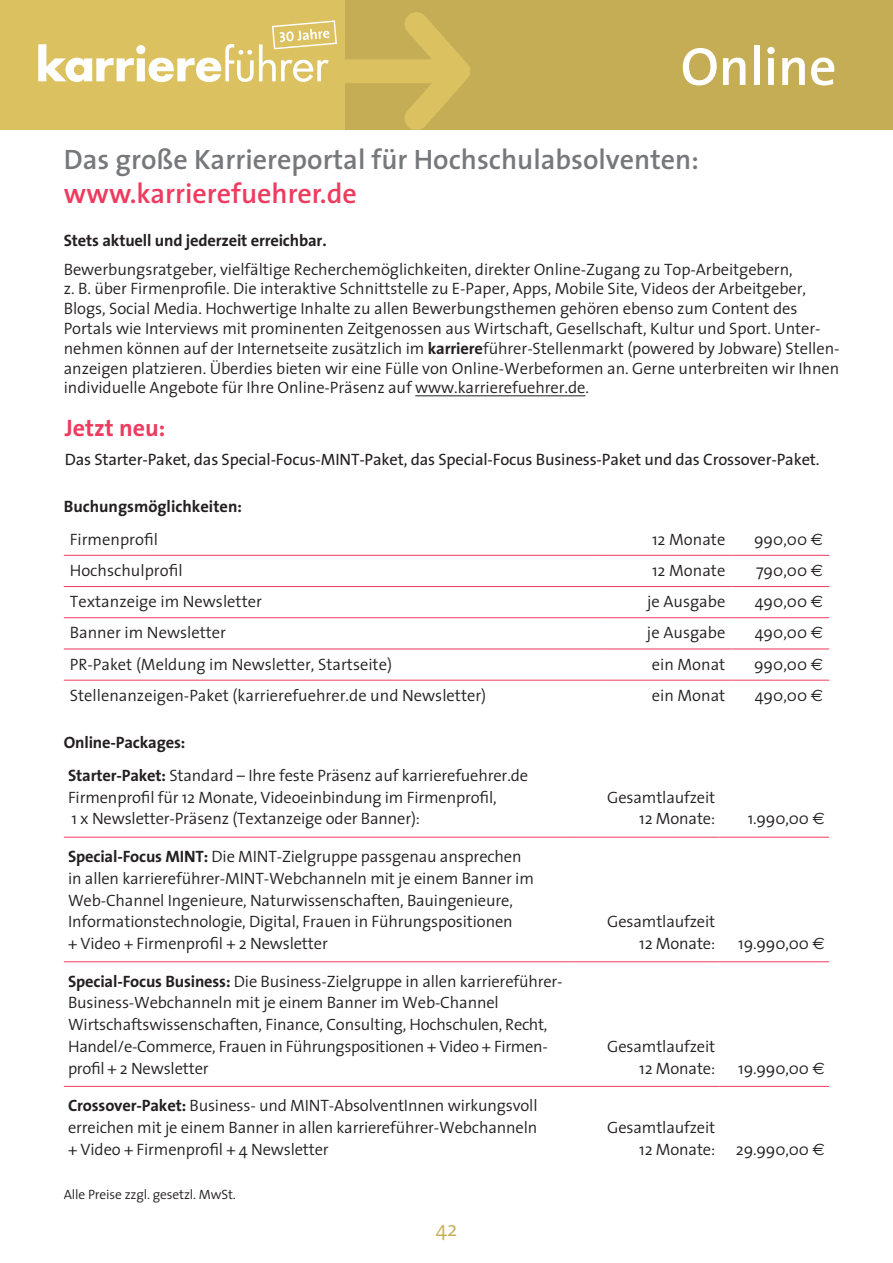
<style>
.page{position:relative;width:893px;height:1263px;background:#fff}
.page>*{position:absolute;margin:0;border:0;box-sizing:border-box;transform-origin:0 0}
.t1{font:600 54px "The Sans";color:#fff}
.t2{font:600 28.2px "The Sans";color:#76787b}
.t3{font:600 28.2px "The Sans";color:#ee3b60}
.t4{font:700 24px "The Sans";color:#ee3b60}
.t5{font:300 21px "The Sans";color:#c5ad56}
.t6{font:300 16.5px/21.8px "The Sans";letter-spacing:-.005em;color:#231f20}
.t7{font:16.5px "The Sans";letter-spacing:-.01em;color:#231f20}
.t8{font:700 16.5px "The Sans";letter-spacing:-.01em;color:#231f20}
.t9{font:300 13.5px "The Sans";letter-spacing:-.01em;color:#231f20}
.s1{font-weight:700}
.s2{font-family:"Euro Sans";font-weight:400}
</style>
<div class="page">
<hr style="left:415px;top:396px;width:170px;height:1px;background:#231f20">
<hr style="left:64px;top:555px;width:541px;height:1px;background:#ee3b60">
<hr style="left:605px;top:555px;width:126px;height:1px;background:#ee3b60">
<hr style="left:731px;top:555px;width:98px;height:1px;background:#ee3b60">
<hr style="left:64px;top:586px;width:541px;height:1px;background:#ee3b60">
<hr style="left:605px;top:586px;width:126px;height:1px;background:#ee3b60">
<hr style="left:731px;top:586px;width:98px;height:1px;background:#ee3b60">
<hr style="left:64px;top:617px;width:541px;height:1px;background:#ee3b60">
<hr style="left:605px;top:617px;width:126px;height:1px;background:#ee3b60">
<hr style="left:731px;top:617px;width:98px;height:1px;background:#ee3b60">
<hr style="left:64px;top:649px;width:541px;height:1px;background:#ee3b60">
<hr style="left:605px;top:649px;width:126px;height:1px;background:#ee3b60">
<hr style="left:731px;top:649px;width:98px;height:1px;background:#ee3b60">
<hr style="left:64px;top:680px;width:541px;height:1px;background:#ee3b60">
<hr style="left:605px;top:680px;width:126px;height:1px;background:#ee3b60">
<hr style="left:731px;top:680px;width:98px;height:1px;background:#ee3b60">
<div style="left:344px;top:0;width:549px;height:130px;background:#c5ad56"></div>
<img style="left:344px;top:12px;width:126px;height:117px">
<div style="left:0;top:0;width:344px;height:130px;background:#dcc161"></div>
<svg style="left:38px;top:20px;width:299px;height:62px"></svg>
<hr style="left:64px;top:837px;width:510px;height:1px;background:#ee3b60">
<hr style="left:574px;top:837px;width:145px;height:1px;background:#ee3b60">
<hr style="left:719px;top:837px;width:110px;height:1px;background:#ee3b60">
<hr style="left:64px;top:961px;width:510px;height:1px;background:#ee3b60">
<hr style="left:574px;top:961px;width:145px;height:1px;background:#ee3b60">
<hr style="left:719px;top:961px;width:110px;height:1px;background:#ee3b60">
<hr style="left:64px;top:1086px;width:510px;height:1px;background:#ee3b60">
<hr style="left:574px;top:1086px;width:145px;height:1px;background:#ee3b60">
<hr style="left:719px;top:1086px;width:110px;height:1px;background:#ee3b60">
<h1 class="t1" style="left:681px;top:22px;width:157px">Online</h1>
<h2 class="t2" style="left:64px;top:136px;width:637px">Das große Karriereportal für Hochschulabsolventen:</h2>
<h2 class="t3" style="left:64px;top:169px;width:295px">www.karrierefuehrer.de</h2>
<p class="t8" style="left:64px;top:227px;width:264px">Stets aktuell und jederzeit erreichbar.</p>
<p class="t6" style="left:64px;top:259px;width:777px;line-height:19.8px">Bewerbungsratgeber, vielfältige Recherchemöglichkeiten, direkter Online-Zugang zu Top-Arbeitgebern,<br>z. B. über Firmenprofile. Die interaktive Schnittstelle zu E-Paper, Apps, Mobile Site, Videos der Arbeitgeber, Blogs, Social Media. Hochwertige Inhalte zu allen Bewerbungsthemen gehören ebenso zum Content des Portals wie Interviews mit prominenten Zeitgenossen aus Wirtschaft, Gesellschaft, Kultur und Sport. Unter&shy;nehmen können auf der Internetseite zusätzlich im <span class="s1">karriere</span>führer-Stellenmarkt (powered by Jobware) Stellen&shy;anzeigen platzieren. Überdies bieten wir eine Fülle von Online-Werbeformen an. Gerne unterbreiten wir Ihnen individuelle Angebote für Ihre Online-Präsenz auf www.karrierefuehrer.de.</p>
<h3 class="t4" style="left:65px;top:408px;width:102px">Jetzt neu:</h3>
<p class="t7" style="left:65px;top:445px;width:756px">Das Starter-Paket, das Special-Focus-MINT-Paket, das Special-Focus Business-Paket und das Crossover-Paket.</p>
<p class="t8" style="left:64px;top:493px;width:180px">Buchungsmöglichkeiten:</p>
<p class="t6" style="left:70px;top:528px;width:90px">Firmenprofil</p>
<p class="t6" style="left:652px;top:528px;width:75px">12 Monate</p>
<p class="t6" style="left:754px;top:528px;width:71px">990,00 <span class="s2">E</span></p>
<p class="t6" style="left:70px;top:559px;width:114px">Hochschulprofil</p>
<p class="t6" style="left:652px;top:559px;width:75px">12 Monate</p>
<p class="t6" style="left:756px;top:559px;width:69px">790,00 <span class="s2">E</span></p>
<p class="t6" style="left:70px;top:590px;width:194px">Textanzeige im Newsletter</p>
<p class="t6" style="left:647px;top:590px;width:80px">je Ausgabe</p>
<p class="t6" style="left:755px;top:590px;width:70px">490,00 <span class="s2">E</span></p>
<p class="t6" style="left:70px;top:621px;width:158px">Banner im Newsletter</p>
<p class="t6" style="left:647px;top:621px;width:80px">je Ausgabe</p>
<p class="t6" style="left:755px;top:621px;width:70px">490,00 <span class="s2">E</span></p>
<p class="t6" style="left:70px;top:652px;width:324px">PR-Paket (Meldung im Newsletter, Startseite)</p>
<p class="t6" style="left:652px;top:652px;width:75px">ein Monat</p>
<p class="t6" style="left:754px;top:652px;width:71px">990,00 <span class="s2">E</span></p>
<p class="t6" style="left:70px;top:684px;width:418px">Stellenanzeigen-Paket (karrierefuehrer.de und Newsletter)</p>
<p class="t6" style="left:652px;top:684px;width:75px">ein Monat</p>
<p class="t6" style="left:755px;top:684px;width:70px">490,00 <span class="s2">E</span></p>
<p class="t6" style="left:64px;top:725px;width:466px;line-height:33.3px"><span class="s1">Online-Packages:<br>Starter-Paket:</span> Standard – Ihre feste Präsenz auf karrierefuehrer.de</p>
<p class="t6" style="left:68px;top:786px;width:430px">Firmenprofil für 12 Monate, Videoeinbindung im Firmenprofil,<br>1 x Newsletter-Präsenz (Textanzeige oder Banner):</p>
<p class="t6" style="left:607px;top:786px;width:109px;text-align:right">Gesamtlaufzeit<br>12 Monate:</p>
<p class="t6" style="left:68px;top:845px;width:467px"><span class="s1">Special-Focus MINT:</span> Die MINT-Zielgruppe passgenau ansprechen in allen karriereführer-MINT-Webchanneln mit je einem Banner im Web-Channel Ingenieure, Naturwissenschaften, Bauingenieure, Informationstechnologie, Digital, Frauen in Führungspositionen<br>+ Video + Firmenprofil + 2 Newsletter</p>
<p class="t6" style="left:68px;top:970px;width:496px"><span class="s1">Special-Focus Business:</span> Die Business-Zielgruppe in allen karriereführer-Business-Webchanneln mit je einem Banner im Web-Channel Wirtschaftswissenschaften, Finance, Consulting, Hochschulen, Recht, Handel/e-Commerce, Frauen in Führungspositionen + Video + Firmen&shy;profil + 2 Newsletter</p>
<p class="t6" style="left:68px;top:1094px;width:471px;text-align:justify"><span class="s1">Crossover-Paket:</span> Business- und MINT-AbsolventInnen wirkungsvoll erreichen mit je einem Banner in allen karriereführer-Webchanneln + Video + Firmenprofil + 4 Newsletter</p>
<p class="t9" style="left:64px;top:1183px;width:174px">Alle Preise zzgl. gesetzl. MwSt.</p>
<p class="t5" style="left:436px;top:1211px;width:23px">42</p>
<p class="t6" style="left:607px;top:910px;width:109px;text-align:right">Gesamtlaufzeit<br>12 Monate:</p>
<p class="t6" style="left:607px;top:1035px;width:109px;text-align:right">Gesamtlaufzeit<br>12 Monate:</p>
<p class="t6" style="left:607px;top:1116px;width:109px;text-align:right">Gesamtlaufzeit<br>12 Monate:</p>
<p class="t6" style="left:748px;top:807px;width:79px">1.990,00 <span class="s2">E</span></p>
<p class="t6" style="left:738px;top:932px;width:88px">19.990,00 <span class="s2">E</span></p>
<p class="t6" style="left:738px;top:1057px;width:88px">19.990,00 <span class="s2">E</span></p>
<p class="t6" style="left:736px;top:1138px;width:90px">29.990,00 <span class="s2">E</span></p>
</div>
